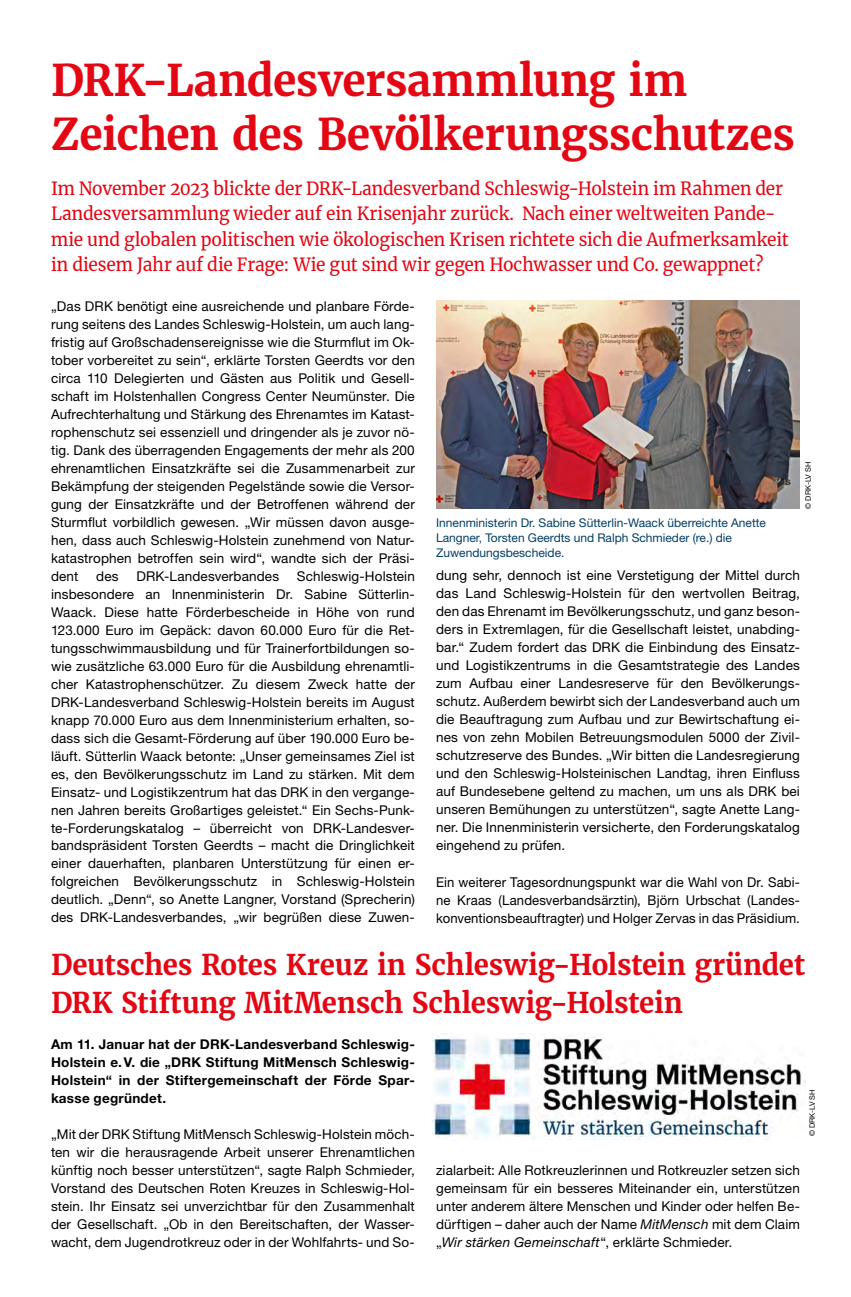
<style>
.page{position:relative;width:851px;height:1297px;background:#fff}
.page>*{position:absolute;margin:0;border:0;box-sizing:border-box;transform-origin:0 0}
.t1{font:700 43.5px/54px "Merriweather";letter-spacing:-.01em;color:#e30613}
.t2{font:700 28.5px/37.5px "Merriweather";letter-spacing:-.01em;color:#e30613}
.t3{font:18px/25.5px "Merriweather";letter-spacing:-.005em;color:#e30613;scale:.96 1}
.t4{font:13.5px/18px "Helvetica Neue LT Pro";letter-spacing:.01em;color:#000;text-align:justify}
.t5{font:700 13.5px/18px "Helvetica Neue LT Pro";letter-spacing:.02em;color:#000;text-align:justify}
.t6{font:italic 13.5px "Helvetica Neue LT Std";letter-spacing:.015em;color:#000}
.t7{font:12px/15px "Helvetica Neue LT Pro";color:#003e66}
.t8{font:7.5px "Helvetica Neue LT Pro";color:#000}
.s1{font-family:"Helvetica Neue LT Std";font-style:italic}
.s2{font-family:"Helvetica Neue LT Pro";font-style:normal}
</style>
<div class="page">
<img style="left:436px;top:301px;width:363px;height:208px">
<img style="left:432px;top:1033px;width:373px;height:107px">
<h1 class="t1" style="left:51px;top:53px;width:745px">DRK-Landesversammlung im<br>Zeichen des Bevölkerungsschutzes</h1>
<p class="t3" style="left:51px;top:175px;width:769px">Im November 2023 blickte der DRK-Landesverband Schleswig-Holstein im Rahmen der Landesversammlung wieder auf ein Krisenjahr zurück. Nach einer weltweiten Pande&shy;mie und globalen politischen wie ökologischen Krisen richtete sich die Aufmerksamkeit in diesem Jahr auf die Frage: Wie gut sind wir gegen Hochwasser und Co. gewappnet?</p>
<p class="t4" style="left:51px;top:296px;width:365px">„Das DRK benötigt eine ausreichende und planbare Förde&shy;rung seitens des Landes Schleswig-Holstein, um auch lang&shy;fristig auf Großschadensereignisse wie die Sturmflut im Ok&shy;tober vorbereitet zu sein“, erklärte Torsten Geerdts vor den circa 110 Delegierten und Gästen aus Politik und Gesell&shy;schaft im Holstenhallen Congress Center Neumünster. Die Aufrechterhaltung und Stärkung des Ehrenamtes im Katast&shy;rophenschutz sei essenziell und dringender als je zuvor nö&shy;tig. Dank des überragenden Engagements der mehr als 200 ehrenamtlichen Einsatzkräfte sei die Zusammenarbeit zur Bekämpfung der steigenden Pegelstände sowie die Versor&shy;gung der Einsatzkräfte und der Betroffenen während der Sturmflut vorbildlich gewesen. „Wir müssen davon ausge&shy;hen, dass auch Schleswig-Holstein zunehmend von Natur&shy;katastrophen betroffen sein wird“, wandte sich der Präsi&shy;dent</p>
<p class="t8" style="left:803px;top:509px;width:48px;rotate:-90deg">© DRK-LV SH</p>
<p class="t7" style="left:436px;top:515px;width:331px">Innenministerin Dr. Sabine Sütterlin-Waack überreichte Anette<br>Langner, Torsten Geerdts und Ralph Schmieder (re.) die<br>Zuwendungsbescheide.</p>
<p class="t4" style="left:51px;top:566px;width:365px;text-indent:246px">Schleswig-Holstein insbesondere an Innenministerin Dr. Sabine Sütterlin-Waack. Diese hatte Förderbescheide in Höhe von rund 123.000 Euro im Gepäck: davon 60.000 Euro für die Ret&shy;tungsschwimmausbildung und für Trainerfortbildungen so&shy;wie zusätzliche 63.000 Euro für die Ausbildung ehrenamtli&shy;cher Katastrophenschützer. Zu diesem Zweck hatte der DRK-Landesverband Schleswig-Holstein bereits im August knapp 70.000 Euro aus dem Innenministerium erhalten, so&shy;dass sich die Gesamt-Förderung auf über 190.000 Euro be&shy;läuft. Sütterlin Waack betonte: „Unser gemeinsames Ziel ist es, den Bevölkerungsschutz im Land zu stärken. Mit dem Einsatz- und Logistikzentrum hat das DRK in den vergange&shy;nen Jahren bereits Großartiges geleistet.“ Ein Sechs-Punk&shy;te-Forderungskatalog – überreicht von DRK-Landesver&shy;bandspräsident Torsten Geerdts – macht die Dringlichkeit einer dauerhaften, planbaren Unterstützung für einen er&shy;folgreichen Bevölkerungsschutz in Schleswig-Holstein deutlich. „Denn“, so Anette Langner, Vorstand (Sprecherin) des DRK-Landesverbandes, „wir begrüßen diese Zuwen-</p>
<p class="t4" style="left:436px;top:566px;width:365px">dung sehr, dennoch ist eine Verstetigung der Mittel durch das Land Schleswig-Holstein für den wertvollen Beitrag, den das Ehrenamt im Bevölkerungsschutz, und ganz beson&shy;ders in Extremlagen, für die Gesellschaft leistet, unabding&shy;bar.“ Zudem fordert das DRK die Einbindung des Einsatz&shy;und Logistikzentrums in die Gesamtstrategie des Landes zum Aufbau einer Landesreserve für den Bevölkerungs&shy;schutz. Außerdem bewirbt sich der Landesverband auch um die Beauftragung zum Aufbau und zur Bewirtschaftung ei&shy;nes von zehn Mobilen Betreuungsmodulen 5000 der Zivil&shy;schutzreserve des Bundes. „Wir bitten die Landesregierung und den Schleswig-Holsteinischen Landtag, ihren Einfluss auf Bundesebene geltend zu machen, um uns als DRK bei unseren Bemühungen zu unterstützen“, sagte Anette Lang&shy;ner. Die Innenministerin versicherte, den Forderungskatalog eingehend zu prüfen.</p>
<p class="t4" style="left:96px;top:566px;width:24px">des</p>
<p class="t4" style="left:136px;top:566px;width:144px">DRK-Landesverbandes</p>
<p class="t4" style="left:436px;top:872px;width:365px">Ein weiterer Tagesordnungspunkt war die Wahl von Dr. Sabi&shy;ne Kraas (Landesverbandsärztin), Björn Urbschat (Landes&shy;konventionsbeauftragter) und Holger Zervas in das Präsidium.</p>
<h2 class="t2" style="left:51px;top:946px;width:755px">Deutsches Rotes Kreuz in Schleswig-Holstein gründet<br>DRK Stiftung MitMensch Schleswig-Holstein</h2>
<p class="t5" style="left:51px;top:1034px;width:365px">Am 11. Januar hat der DRK-Landesverband Schleswig-Holstein e.V. die „DRK Stiftung MitMensch Schleswig-Holstein“ in der Stiftergemeinschaft der Förde Spar&shy;kasse gegründet.</p>
<p class="t4" style="left:51px;top:1124px;width:365px">„Mit der DRK Stiftung MitMensch Schleswig-Holstein möch&shy;ten wir die herausragende Arbeit unserer Ehrenamtlichen künftig noch besser unterstützen“, sagte Ralph Schmieder, Vorstand des Deutschen Roten Kreuzes in Schleswig-Hol&shy;stein. Ihr Einsatz sei unverzichtbar für den Zusammenhalt der Gesellschaft. „Ob in den Bereitschaften, der Wasser&shy;wacht, dem Jugendrotkreuz oder in der Wohlfahrts- und So-</p>
<p class="t8" style="left:807px;top:1136px;width:48px;rotate:-90deg">© DRK-LV SH</p>
<p class="t4" style="left:436px;top:1160px;width:365px">zialarbeit: Alle Rotkreuzlerinnen und Rotkreuzler setzen sich gemeinsam für ein besseres Miteinander ein, unterstützen unter anderem ältere Menschen und Kinder oder helfen Be&shy;dürftigen – daher auch der Name <span class="s1">MitMensch</span> mit dem Claim</p>
<p class="t6" style="left:436px;top:1234px;width:297px"><span class="s2">„</span>Wir stärken Gemeinschaft<span class="s2">“, erklärte Schmieder.</span></p>
</div>
